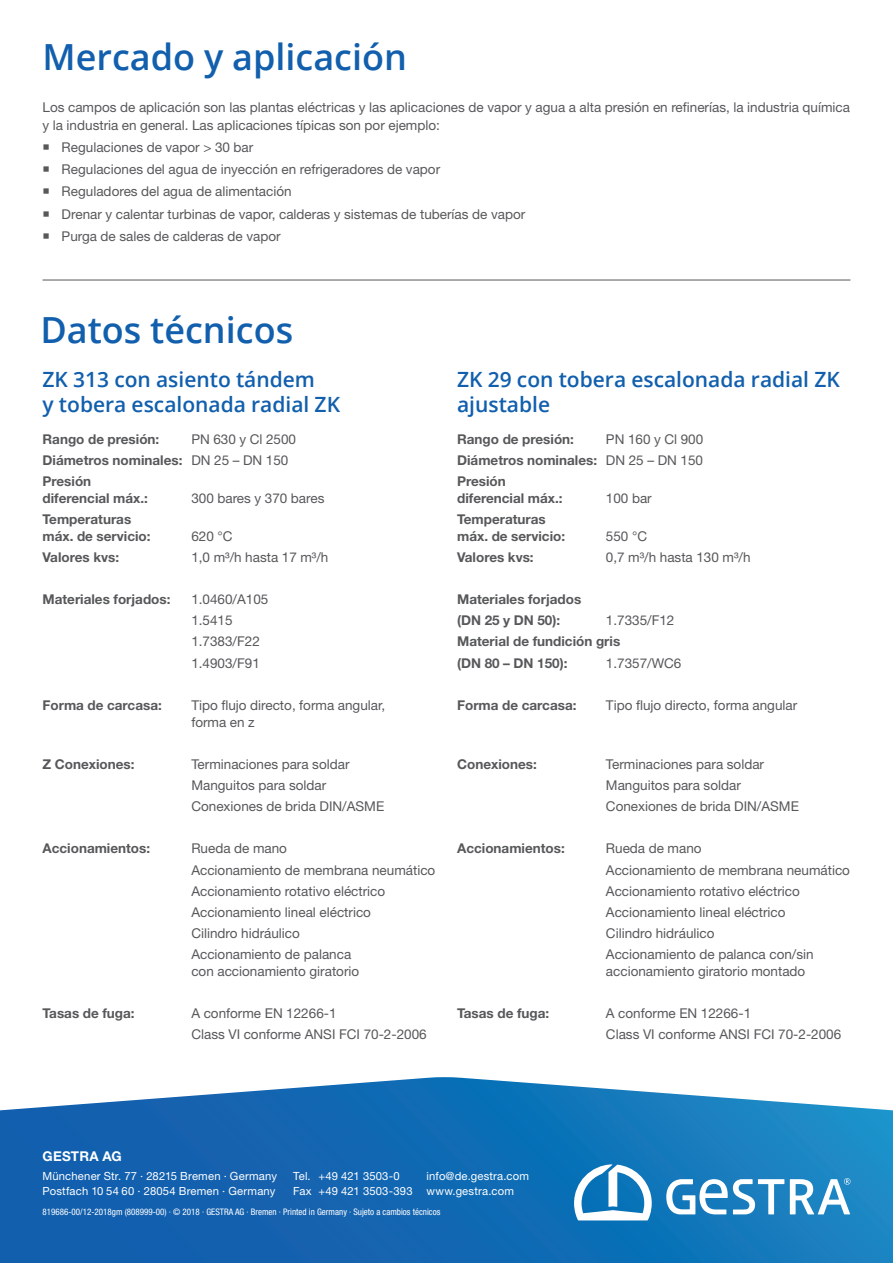
<style>
.page{position:relative;width:893px;height:1263px;background:#fff}
.page>*{position:absolute;margin:0;border:0;box-sizing:border-box;transform-origin:0 0}
.t1{font:600 36px "Open Sans";color:#115fad}
.t2{font:600 21px/25.2px "Open Sans";color:#115fad}
.t3{font:13.5px/21.1px "Helvetica Neue LT Pro";color:#57585a}
.t4{font:700 13.5px/21.1px "Helvetica Neue LT Pro";color:#57585a}
.t5{font:700 13.5px "Helvetica Neue LT Pro";letter-spacing:.015em;color:#fff}
.t6{font:11.25px "Helvetica Neue LT Pro";letter-spacing:.015em;color:#fff}
.t7{font:condensed 9px "Helvetica Neue";color:#fff}
.s1{font-weight:400}
</style>
<div class="page">
<svg style="left:0;top:1077px;width:893px;height:186px;background:#297abb"></svg>
<svg style="left:574px;top:1164px;width:78px;height:56px"></svg>
<svg style="left:790px;top:1178px;width:60px;height:36px"></svg>
<svg style="left:666px;top:1179px;width:118px;height:35px"></svg>
<hr style="left:43px;top:280px;width:807px;height:1px;background:#57585a">
<h1 class="t1" style="left:43px;top:32px;width:366px">Mercado y aplicación</h1>
<p class="t3" style="left:43px;top:98px;width:809px;line-height:18px">Los campos de aplicación son las plantas eléctricas y las aplicaciones de vapor y agua a alta presión en refinerías, la industria química y la industria en general. Las aplicaciones típicas son por ejemplo:</p>
<p class="t3" style="left:43px;top:136px;width:212px">○ Regulaciones de vapor &gt; 30 bar</p>
<p class="t3" style="left:43px;top:158px;width:399px">○ Regulaciones del agua de inyección en refrigeradores de vapor</p>
<p class="t3" style="left:43px;top:181px;width:251px">○ Reguladores del agua de alimentación</p>
<p class="t3" style="left:43px;top:203px;width:484px">○ Drenar y calentar turbinas de vapor, calderas y sistemas de tuberías de vapor</p>
<p class="t3" style="left:43px;top:225px;width:240px">○ Purga de sales de calderas de vapor</p>
<h1 class="t1" style="left:40px;top:306px;width:254px">Datos técnicos</h1>
<h2 class="t2" style="left:43px;top:366px;width:299px">ZK 313 con asiento tándem<br>y tobera escalonada radial ZK</h2>
<p class="t4" style="left:43px;top:428px;width:118px">Rango de presión:</p>
<p class="t4" style="left:43px;top:428px;width:255px;text-indent:149px"><span class="s1">PN 630 y Cl 2500<br></span>Diámetros nominales: <span class="s1">DN 25 – DN 150<br></span>Presión</p>
<p class="t4" style="left:43px;top:487px;width:107px">diferencial máx.:</p>
<p class="t3" style="left:191px;top:487px;width:135px">300 bares y 370 bares</p>
<p class="t4" style="left:43px;top:510px;width:110px;line-height:16.8px">Temperaturas máx. de servicio:</p>
<p class="t3" style="left:191px;top:525px;width:43px">620 °C</p>
<p class="t4" style="left:43px;top:546px;width:78px">Valores kvs:</p>
<p class="t3" style="left:191px;top:546px;width:139px">1,0 m³/h hasta 17 m³/h</p>
<p class="t4" style="left:43px;top:588px;width:130px">Materiales forjados:</p>
<p class="t3" style="left:191px;top:588px;width:79px">1.0460/A105<br>1.5415<br>1.7383/F22<br>1.4903/F91</p>
<p class="t4" style="left:43px;top:694px;width:121px">Forma de carcasa:</p>
<p class="t3" style="left:191px;top:696px;width:195px;line-height:16.8px">Tipo flujo directo, forma angular, forma en z</p>
<p class="t4" style="left:43px;top:753px;width:94px">Z Conexiones:</p>
<p class="t3" style="left:191px;top:753px;width:194px">Terminaciones para soldar<br>Manguitos para soldar<br>Conexiones de brida DIN/ASME</p>
<p class="t4" style="left:43px;top:838px;width:109px">Accionamientos:</p>
<p class="t3" style="left:191px;top:838px;width:246px">Rueda de mano<br>Accionamiento de membrana neumático<br>Accionamiento rotativo eléctrico<br>Accionamiento lineal eléctrico<br>Cilindro hidráulico<br>Accionamiento de palanca</p>
<p class="t3" style="left:191px;top:960px;width:169px">con accionamiento giratorio</p>
<p class="t4" style="left:43px;top:1002px;width:94px">Tasas de fuga:</p>
<p class="t3" style="left:191px;top:1002px;width:237px">A conforme EN 12266-1<br>Class VI conforme ANSI FCI 70-2-2006</p>
<h2 class="t2" style="left:457px;top:366px;width:384px">ZK 29 con tobera escalonada radial ZK ajustable</h2>
<p class="t4" style="left:457px;top:428px;width:118px">Rango de presión:</p>
<p class="t4" style="left:457px;top:428px;width:248px;text-align:justify;text-indent:149px"><span class="s1">PN 160 y Cl 900<br></span>Diámetros nominales: <span class="s1">DN 25 – DN 150<br></span>Presión</p>
<p class="t4" style="left:457px;top:487px;width:107px">diferencial máx.:</p>
<p class="t3" style="left:606px;top:487px;width:47px">100 bar</p>
<p class="t4" style="left:457px;top:510px;width:110px;line-height:16.8px">Temperaturas máx. de servicio:</p>
<p class="t3" style="left:606px;top:525px;width:43px">550 °C</p>
<p class="t4" style="left:457px;top:546px;width:78px">Valores kvs:</p>
<p class="t3" style="left:606px;top:546px;width:146px">0,7 m³/h hasta 130 m³/h</p>
<p class="t4" style="left:457px;top:588px;width:126px">Materiales forjados (DN 25 y DN 50):</p>
<p class="t3" style="left:606px;top:609px;width:70px">1.7335/F12</p>
<p class="t4" style="left:457px;top:631px;width:165px">Material de fundición gris (DN 80 – DN 150):</p>
<p class="t3" style="left:606px;top:652px;width:77px">1.7357/WC6</p>
<p class="t4" style="left:457px;top:694px;width:121px">Forma de carcasa:</p>
<p class="t3" style="left:606px;top:694px;width:193px">Tipo flujo directo, forma angular</p>
<p class="t4" style="left:457px;top:753px;width:81px">Conexiones:</p>
<p class="t3" style="left:606px;top:753px;width:194px">Terminaciones para soldar<br>Manguitos para soldar<br>Conexiones de brida DIN/ASME</p>
<p class="t4" style="left:457px;top:838px;width:109px">Accionamientos:</p>
<p class="t3" style="left:606px;top:838px;width:246px">Rueda de mano<br>Accionamiento de membrana neumático<br>Accionamiento rotativo eléctrico<br>Accionamiento lineal eléctrico<br>Cilindro hidráulico<br>Accionamiento de palanca con/sin</p>
<p class="t3" style="left:606px;top:960px;width:201px">accionamiento giratorio montado</p>
<p class="t4" style="left:457px;top:1002px;width:94px">Tasas de fuga:</p>
<p class="t3" style="left:606px;top:1002px;width:237px">A conforme EN 12266-1<br>Class VI conforme ANSI FCI 70-2-2006</p>
<p class="t5" style="left:43px;top:1147px;width:81px">GESTRA AG</p>
<p class="t6" style="left:43px;top:1169px;width:236px">Münchener Str. 77 · 28215 Bremen · Germany</p>
<p class="t6" style="left:293px;top:1169px;width:108px">Tel. +49 421 3503-0</p>
<p class="t6" style="left:427px;top:1169px;width:104px">info@de.gestra.com</p>
<p class="t6" style="left:43px;top:1184px;width:234px">Postfach 10 54 60 · 28054 Bremen · Germany</p>
<p class="t6" style="left:293px;top:1184px;width:222px">Fax +49 421 3503-393 www.gestra.com</p>
<p class="t7" style="left:43px;top:1206px;width:399px">819686-00/12-2018gm (808999-00) · © 2018 · GESTRA AG · Bremen · Printed in Germany · Sujeto a cambios técnicos</p>
</div>
